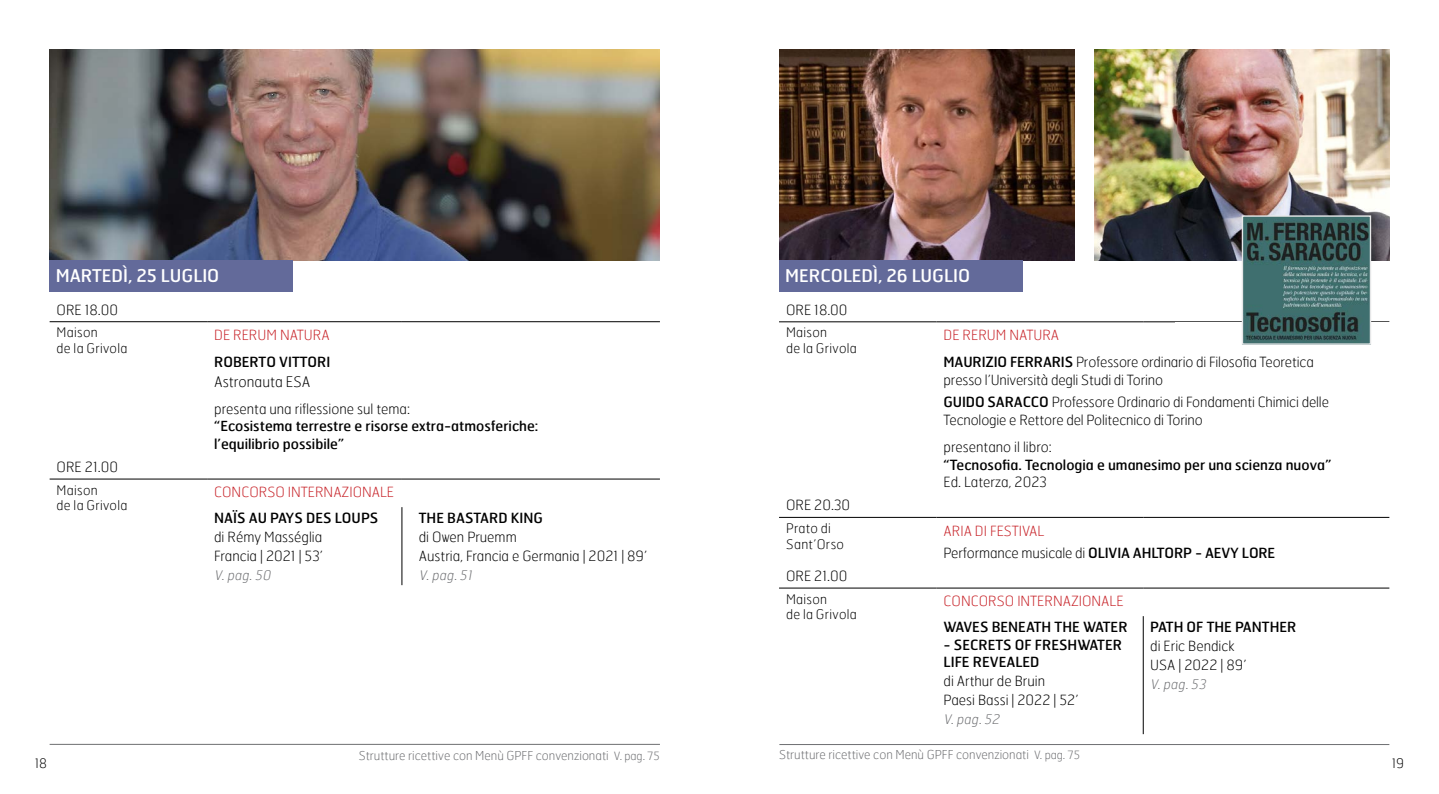
<style>
.page{position:relative;width:1439px;height:794px;background:#fff}
.page>*{position:absolute;margin:0;border:0;box-sizing:border-box;transform-origin:0 0}
.t1{font:17.5px "Hermes";color:#fff}
.t2{font:100 14.53px "Hermes";color:#000}
.t3{font:100 14px/18.9px "Hermes";color:#000}
.t4{font:14px/17.5px "Hermes";color:#000}
.t5{font:100 14px "Hermes";color:#c72127}
.t6{font:100 13.12px/15.8px "Hermes";letter-spacing:.025em;color:#000}
.t7{font:italic 100 13.12px "Hermes";color:#6d6e71}
.t8{font:100 12.25px "Hermes";color:#6d6e71}
.s1{color:#c72127}
.s2{font-weight:400}
.s3{font-weight:100;color:#c72127}
.s4{font-weight:100}
.s5{font-size:11.38px}
</style>
<div class="page">
<img style="left:779px;top:50px;width:295px;height:210px">
<img style="left:1094px;top:50px;width:295px;height:210px">
<hr style="left:779px;top:321px;width:157px;height:1px;background:#000">
<hr style="left:779px;top:517px;width:157px;height:1px;background:#000">
<hr style="left:779px;top:588px;width:157px;height:1px;background:#000">
<hr style="left:936px;top:321px;width:207px;height:1px;background:#000">
<hr style="left:1143px;top:321px;width:246px;height:1px;background:#000">
<hr style="left:936px;top:517px;width:207px;height:1px;background:#000">
<hr style="left:1143px;top:517px;width:246px;height:1px;background:#000">
<hr style="left:936px;top:588px;width:207px;height:1px;background:#000">
<hr style="left:1143px;top:588px;width:246px;height:1px;background:#000">
<hr style="left:1143px;top:616px;width:1px;height:118px;background:#000">
<div style="left:1175px;top:321px;width:214px;height:15px;background:#fff"></div>
<div style="left:779px;top:260px;width:243px;height:32px;background:#636a9a"></div>
<img style="left:50px;top:50px;width:610px;height:210px">
<div style="left:50px;top:260px;width:243px;height:32px;background:#636a9a"></div>
<hr style="left:50px;top:321px;width:157px;height:1px;background:#000">
<hr style="left:50px;top:479px;width:157px;height:1px;background:#000">
<hr style="left:207px;top:321px;width:195px;height:1px;background:#000">
<hr style="left:402px;top:321px;width:258px;height:1px;background:#000">
<hr style="left:207px;top:479px;width:195px;height:1px;background:#000">
<hr style="left:402px;top:507px;width:1px;height:78px;background:#000">
<hr style="left:402px;top:479px;width:258px;height:1px;background:#000">
<img style="left:1243px;top:217px;width:126px;height:126px">
<div style="left:1241px;top:215px;width:130px;height:130px;border:1px solid #e6e7e8"></div>
<hr style="left:779px;top:744px;width:610px;height:1px;background:#6d6e71">
<hr style="left:50px;top:744px;width:610px;height:1px;background:#6d6e71">
<p class="t1" style="left:56px;top:265px;width:165px">MARTEDÌ, 25 LUGLIO</p>
<p class="t1" style="left:785px;top:265px;width:186px">MERCOLEDÌ, 26 LUGLIO</p>
<p class="t3" style="left:57px;top:300px;width:63px">ORE 18.00</p>
<p class="t6" style="left:57px;top:324px;width:72px">Maison<br>de la Grivola</p>
<p class="t5" style="left:214px;top:326px;width:117px">DE RERUM NATURA</p>
<p class="t4" style="left:214px;top:353px;width:118px">ROBERTO VITTORI</p>
<p class="t2" style="left:214px;top:372px;width:98px">Astronauta ESA</p>
<p class="t3" style="left:214px;top:399px;width:197px">presenta una riflessione sul tema:</p>
<p class="t4" style="left:214px;top:417px;width:326px">“Ecosistema terrestre e risorse extra-atmosferiche: l’equilibrio possibile”</p>
<p class="t3" style="left:57px;top:457px;width:63px">ORE 21.00</p>
<p class="t6" style="left:57px;top:481px;width:72px">Maison<br>de la Grivola</p>
<p class="t5" style="left:214px;top:483px;width:181px">CONCORSO INTERNAZIONALE</p>
<p class="t4" style="left:214px;top:509px;width:166px">NAÏS AU PAYS DES LOUPS</p>
<p class="t3" style="left:214px;top:527px;width:110px">di Rémy Masséglia<br>Francia | 2021 | 53’</p>
<p class="t7" style="left:214px;top:567px;width:61px">V.pag.50</p>
<p class="t3" style="left:786px;top:300px;width:63px">ORE 18.00</p>
<p class="t6" style="left:786px;top:324px;width:72px">Maison<br>de la Grivola</p>
<p class="t3" style="left:943px;top:321px;width:372px;line-height:27.5px"><span class="s1">DE RERUM NATURA<br></span><span class="s2">MAURIZIO FERRARIS</span> Professore ordinario di Filosofia Teoretica</p>
<p class="t3" style="left:943px;top:368px;width:387px;line-height:22.4px">presso l’Università degli Studi di Torino<br><span class="s2">GUIDO SARACCO</span> Professore Ordinario di Fondamenti Chimici delle</p>
<p class="t3" style="left:943px;top:406px;width:261px;line-height:27.5px">Tecnologie e Rettore del Politecnico di Torino presentano il libro:</p>
<p class="t4" style="left:943px;top:455px;width:389px">“Tecnosofia. Tecnologia e umanesimo per una scienza nuova”</p>
<p class="t3" style="left:943px;top:472px;width:105px">Ed. Laterza, 2023</p>
<p class="t3" style="left:786px;top:495px;width:65px">ORE 20.30</p>
<p class="t6" style="left:786px;top:520px;width:59px">Prato di<br>Sant’Orso</p>
<p class="t4" style="left:943px;top:519px;width:333px;line-height:22.4px"><span class="s3">ARIA DI FESTIVAL<br></span><span class="s4">Performance musicale di</span> OLIVIA AHLTORP - AEVY LORE</p>
<p class="t3" style="left:786px;top:566px;width:63px">ORE 21.00</p>
<p class="t6" style="left:786px;top:590px;width:72px">Maison<br>de la Grivola</p>
<p class="t5" style="left:943px;top:592px;width:181px">CONCORSO INTERNAZIONALE</p>
<p class="t4" style="left:943px;top:618px;width:185px">WAVES BENEATH THE WATER</p>
<p class="t4" style="left:943px;top:635px;width:180px">- SECRETS OF FRESHWATER<br>LIFE REVEALED</p>
<p class="t3" style="left:943px;top:671px;width:136px">di Arthur de Bruin<br>Paesi Bassi | 2022 | 52’</p>
<p class="t7" style="left:943px;top:711px;width:60px">V.pag.52</p>
<p class="t4" style="left:419px;top:509px;width:126px">THE BASTARD KING</p>
<p class="t3" style="left:419px;top:527px;width:230px">di Owen Pruemm<br>Austria, Francia e Germania | 2021 | 89’</p>
<p class="t7" style="left:419px;top:567px;width:57px">V.pag.51</p>
<p class="t4" style="left:1150px;top:618px;width:148px">PATH OF THE PANTHER</p>
<p class="t3" style="left:1150px;top:636px;width:98px">di Eric Bendick<br>USA | 2022 | 89’</p>
<p class="t7" style="left:1150px;top:676px;width:60px">V.pag.53</p>
<p class="t8" style="left:359px;top:747px;width:303px">Strutture ricettive con Menù GPFF convenzionati <span class="s5">V. pag. 75</span></p>
<p class="t8" style="left:779px;top:747px;width:303px">Strutture ricettive con Menù GPFF convenzionati <span class="s5">V. pag. 75</span></p>
<p class="t6" style="left:35px;top:754px;width:14px">18</p>
<p class="t6" style="left:1391px;top:754px;width:14px">19</p>
</div>
